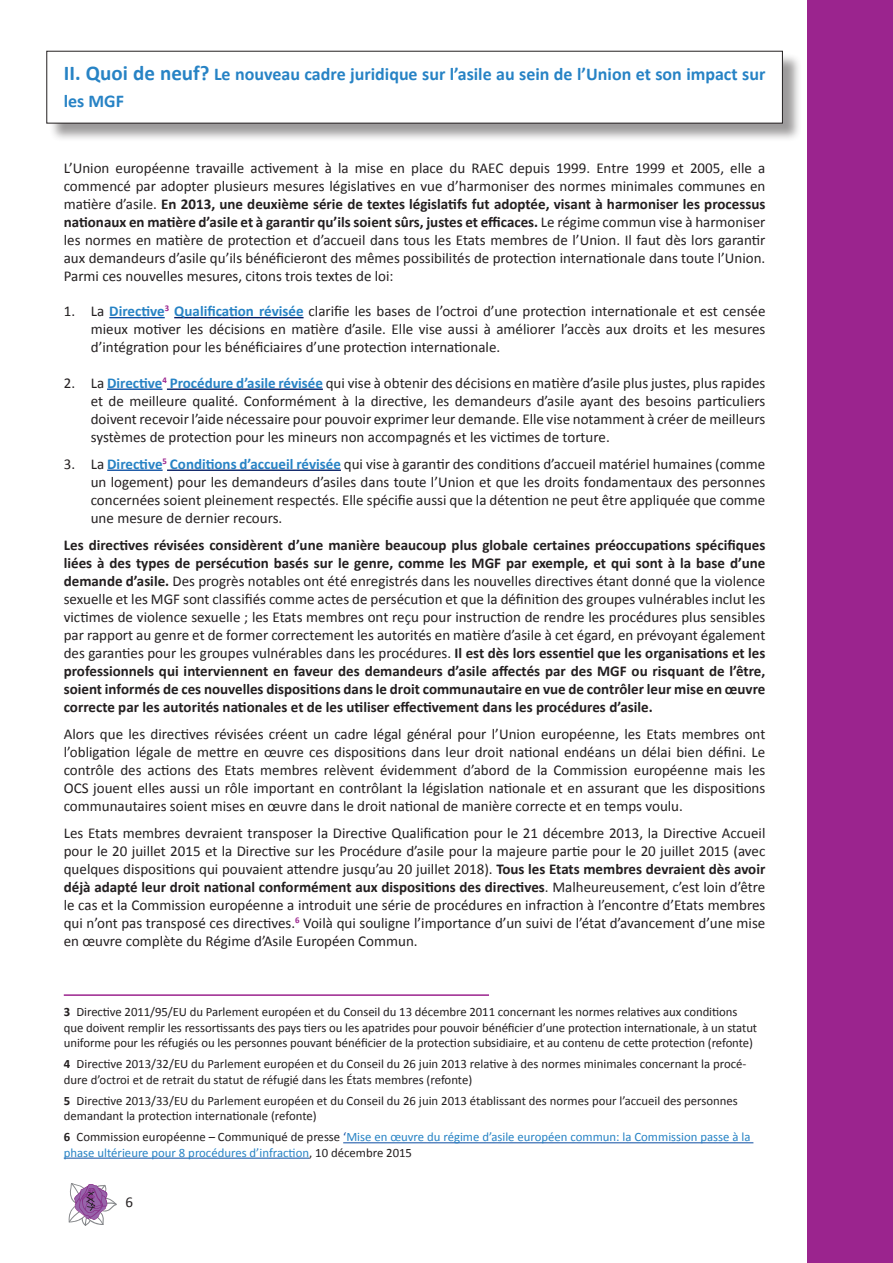
<style>
.page{position:relative;width:893px;height:1263px;background:#fff}
.page>*{position:absolute;margin:0;border:0;box-sizing:border-box;transform-origin:0 0}
.t1{font:700 18px/27px "Calibri";color:#2783c5}
.t2{font:15px/18px "Calibri";color:#231f20;text-align:justify}
.t3{font:700 15px/18px "Calibri";color:#231f20;text-align:justify}
.t4{font:12.75px/15.3px "Calibri";letter-spacing:-.005em;color:#231f20}
.t5{font:12.75px/15.3px "Calibri";color:#2783c5}
.s1{font-size:21px}
.s2{font-weight:700}
.s3{font-weight:700;color:#2783c5}
.s4{font-weight:400}
.s5{font-weight:700;color:#231f20}
.s6{color:#231f20}
.s7{color:#0d4da1}
</style>
<div class="page">
<div style="left:808px;top:0;width:85px;height:1263px;background:#9b248e"></div>
<svg style="left:69px;top:1183px;width:48px;height:43px"></svg>
<div style="left:49px;top:53px;width:752px;height:89px;background:#231f20;opacity:.45"></div>
<div style="left:47px;top:51px;width:735px;height:72px;background:#fff"></div>
<hr style="left:109px;top:317px;width:56px;height:1px;background:#0d4da1">
<hr style="left:174px;top:317px;width:130px;height:1px;background:#001961">
<hr style="left:107px;top:388px;width:55px;height:2px;background:#0d4da1">
<hr style="left:167px;top:388px;width:156px;height:2px;background:#001961">
<hr style="left:107px;top:469px;width:56px;height:2px;background:#0d4da1">
<hr style="left:167px;top:469px;width:174px;height:2px;background:#001961">
<hr style="left:64px;top:994px;width:425px;height:2px;background:#9b248e">
<hr style="left:343px;top:1142px;width:410px;height:1px;background:#0d4da1">
<hr style="left:64px;top:1158px;width:245px;height:1px;background:#0d4da1">
<p class="t1" style="left:64px;top:59px;width:703px"><span class="s1">II. Quoi de neuf?</span> Le nouveau cadre juridique sur l’asile au sein de l’Union et son impact sur les MGF</p>
<p class="t2" style="left:64px;top:158px;width:703px">L’Union européenne travaille activement à la mise en place du RAEC depuis 1999. Entre 1999 et 2005, elle a commencé par adopter plusieurs mesures législatives en vue d’harmoniser des normes minimales communes en matière d’asile. <span class="s2">En 2013, une deuxième série de textes législatifs fut adoptée, visant à harmoniser les processus nationaux en matière d’asile et à garantir qu’ils soient sûrs, justes et efficaces.</span> Le régime commun vise à harmoniser les normes en matière de protection et d’accueil dans tous les Etats membres de l’Union. Il faut dès lors garantir aux demandeurs d’asile qu’ils bénéficieront des mêmes possibilités de protection internationale dans toute l’Union.<br>Parmi ces nouvelles mesures, citons trois textes de loi:</p>
<p class="t2" style="left:91px;top:302px;width:676px;text-indent:-27px">1. La <span class="s3">Directive</span><sup>3</sup> <span class="s3">Qualification révisée</span> clarifie les bases de l’octroi d’une protection internationale et est censée mieux motiver les décisions en matière d’asile. Elle vise aussi à améliorer l’accès aux droits et les mesures d’intégration pour les bénéficiaires d’une protection internationale.</p>
<p class="t2" style="left:91px;top:373px;width:676px;text-indent:-27px">2. La <span class="s3">Directive</span><sup>4</sup> <span class="s3">Procédure d’asile révisée</span> qui vise à obtenir des décisions en matière d’asile plus justes, plus rapides et de meilleure qualité. Conformément à la directive, les demandeurs d’asile ayant des besoins particuliers doivent recevoir l’aide nécessaire pour pouvoir exprimer leur demande. Elle vise notamment à créer de meilleurs systèmes de protection pour les mineurs non accompagnés et les victimes de torture.</p>
<p class="t2" style="left:91px;top:454px;width:676px;text-indent:-27px">3. La <span class="s3">Directive</span><sup>5</sup> <span class="s3">Conditions d’accueil révisée</span> qui vise à garantir des conditions d’accueil matériel humaines (comme un logement) pour les demandeurs d’asiles dans toute l’Union et que les droits fondamentaux des personnes concernées soient pleinement respectés. Elle spécifie aussi que la détention ne peut être appliquée que comme une mesure de dernier recours.</p>
<p class="t3" style="left:64px;top:535px;width:703px">Les directives révisées considèrent d’une manière beaucoup plus globale certaines préoccupations spécifiques liées à des types de persécution basés sur le genre, comme les MGF par exemple, et qui sont à la base d’une demande d’asile. <span class="s4">Des progrès notables ont été enregistrés dans les nouvelles directives étant donné que la violence sexuelle et les MGF sont classifiés comme actes de persécution et que la définition des groupes vulnérables inclut les victimes de violence sexuelle ; les Etats membres ont reçu pour instruction de rendre les procédures plus sensibles par rapport au genre et de former correctement les autorités en matière d’asile à cet égard, en prévoyant également des garanties pour les groupes vulnérables dans les procédures.</span> Il est dès lors essentiel que les organisations et les professionnels qui interviennent en faveur des demandeurs d’asile affectés par des MGF ou risquant de l’être, soient informés de ces nouvelles dispositions dans le droit communautaire en vue de contrôler leur mise en œuvre correcte par les autorités nationales et de les utiliser effectivement dans les procédures d’asile.</p>
<p class="t2" style="left:64px;top:724px;width:703px">Alors que les directives révisées créent un cadre légal général pour l’Union européenne, les Etats membres ont l’obligation légale de mettre en œuvre ces dispositions dans leur droit national endéans un délai bien défini. Le contrôle des actions des Etats membres relèvent évidemment d’abord de la Commission européenne mais les OCS jouent elles aussi un rôle important en contrôlant la législation nationale et en assurant que les dispositions communautaires soient mises en œuvre dans le droit national de manière correcte et en temps voulu.</p>
<p class="t2" style="left:64px;top:823px;width:703px">Les Etats membres devraient transposer la Directive Qualification pour le 21 décembre 2013, la Directive Accueil pour le 20 juillet 2015 et la Directive sur les Procédure d’asile pour la majeure partie pour le 20 juillet 2015 (avec quelques dispositions qui pouvaient attendre jusqu’au 20 juillet 2018). <span class="s2">Tous les Etats membres devraient dès avoir déjà adapté leur droit national conformément aux dispositions des directives</span>. Malheureusement, c’est loin d’être le cas et la Commission européenne a introduit une série de procédures en infraction à l’encontre d’Etats membres qui n’ont pas transposé ces directives.<sup>6</sup> Voilà qui souligne l’importance d’un suivi de l’état d’avancement d’une mise en œuvre complète du Régime d’Asile Européen Commun.</p>
<p class="t4" style="left:64px;top:1004px;width:695px"><span class="s2">3</span> Directive 2011/95/EU du Parlement européen et du Conseil du 13 décembre 2011 concernant les normes relatives aux conditions que doivent remplir les ressortissants des pays tiers ou les apatrides pour pouvoir bénéficier d’une protection internationale, à un statut uniforme pour les réfugiés ou les personnes pouvant bénéficier de la protection subsidiaire, et au contenu de cette protection (refonte)</p>
<p class="t4" style="left:64px;top:1056px;width:684px"><span class="s2">4</span> Directive 2013/32/EU du Parlement européen et du Conseil du 26 juin 2013 relative à des normes minimales concernant la procé&shy;dure d’octroi et de retrait du statut de réfugié dans les États membres (refonte)</p>
<p class="t4" style="left:64px;top:1092px;width:676px"><span class="s2">5</span> Directive 2013/33/EU du Parlement européen et du Conseil du 26 juin 2013 établissant des normes pour l’accueil des personnes demandant la protection internationale (refonte)</p>
<p class="t5" style="left:64px;top:1129px;width:688px"><span class="s5">6</span> <span class="s6">Commission européenne – Communiqué de presse</span> <span class="s7">‘</span>Mise en œuvre du régime d’asile européen commun: la Commission passe à la phase ultérieure pour 8 procédures d’infraction<span class="s6">, 10 décembre 2015</span></p>
<p class="t2" style="left:125px;top:1193px;width:9px">6</p>
</div>
